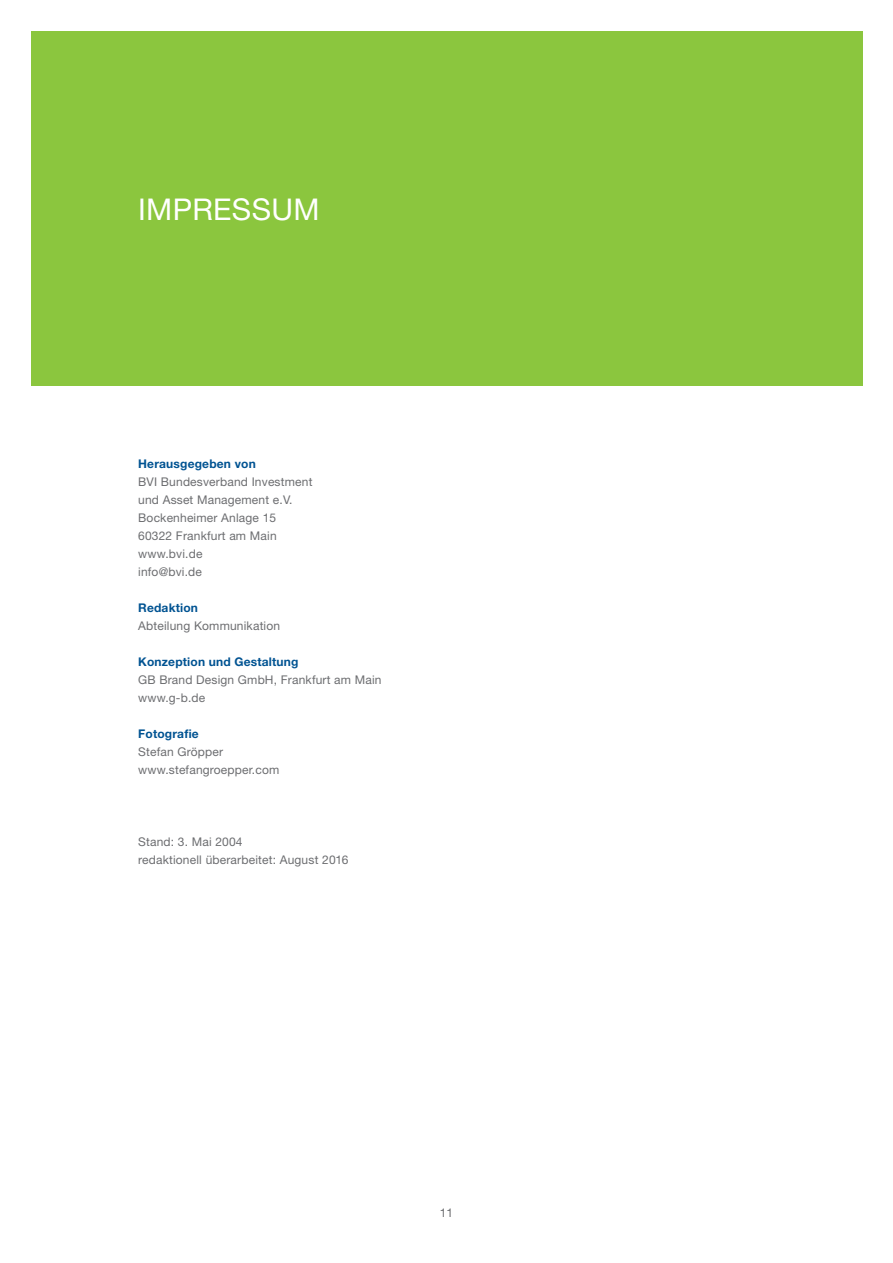
<style>
.page{position:relative;width:893px;height:1263px;background:#fff}
.page>*{position:absolute;margin:0;border:0;box-sizing:border-box;transform-origin:0 0}
.t1{font:30px "Helvetica Neue LT Std";letter-spacing:.01em;color:#fff}
.t2{font:12px/18px "Helvetica Neue LT Std";letter-spacing:.015em;color:#6c6d70}
.t3{font:700 12px "Helvetica Neue LT Std";letter-spacing:.015em;color:#005392}
</style>
<div class="page">
<div style="left:31px;top:31px;width:831px;height:354px;background:#8bc63e"></div>
<h1 class="t1" style="left:138px;top:192px;width:183px">IMPRESSUM</h1>
<p class="t3" style="left:138px;top:456px;width:119px">Herausgegeben von</p>
<p class="t2" style="left:138px;top:473px;width:176px">BVI Bundesverband Investment und Asset Management e.V.<br>Bockenheimer Anlage 15<br>60322 Frankfurt am Main www.bvi.de<br>info@bvi.de</p>
<p class="t3" style="left:138px;top:600px;width:61px">Redaktion</p>
<p class="t2" style="left:138px;top:617px;width:144px">Abteilung Kommunikation</p>
<p class="t3" style="left:138px;top:654px;width:162px">Konzeption und Gestaltung</p>
<p class="t2" style="left:138px;top:671px;width:245px">GB Brand Design GmbH, Frankfurt am Main www.g-b.de</p>
<p class="t3" style="left:138px;top:726px;width:62px">Fotografie</p>
<p class="t2" style="left:138px;top:743px;width:143px">Stefan Gröpper www.stefangroepper.com</p>
<p class="t2" style="left:138px;top:833px;width:212px">Stand: 3. Mai 2004<br>redaktionell überarbeitet: August 2016</p>
<p class="t2" style="left:440px;top:1203px;width:15px">11</p>
</div>
